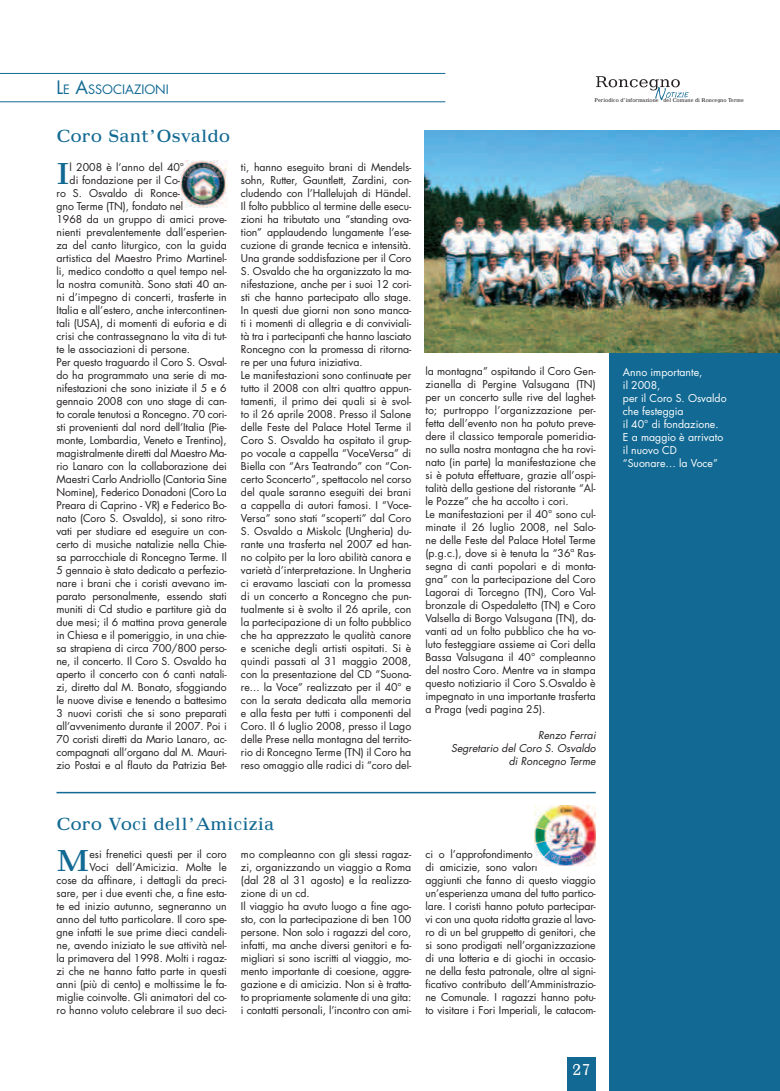
<style>
.page{position:relative;width:780px;height:1091px;background:#fff}
.page>*{position:absolute;margin:0;border:0;box-sizing:border-box;transform-origin:0 0}
.t1{font:27.6px "Maximus";color:#126993;scale:.85 1}
.t2{font:16px "Maximus";color:#126993;scale:.85 1}
.t3{font:14px "Maximus";color:#fff;scale:.8 1}
.t4{font:12.6px "Futura";color:#126993}
.t5{font:10.5px/13px "Futura";color:#231f20}
.t6{font:10.5px/13px "Futura";color:#fff}
.t7{font:italic 10.5px/13px "Futura";color:#231f20;text-align:right}
.t8{font:5px "Maximus";color:#231f20;scale:.75 1}
.s1{font-size:18px}
</style>
<div class="page">
<div style="left:567px;top:1057px;width:28px;height:34px;background:#126993"></div>
<svg style="left:655px;top:91px;width:33px;height:9px"></svg>
<img style="left:596px;top:76px;width:84px;height:15px">
<hr style="left:0;top:73px;width:445px;height:1px;background:#126993">
<hr style="left:0;top:102px;width:445px;height:1px;background:#126993">
<img style="left:179px;top:161px;width:48px;height:47px">
<div style="left:609px;top:130px;width:170px;height:961px;background:#126993"></div>
<img style="left:424px;top:130px;width:355px;height:222px">
<hr style="left:56px;top:792px;width:539px;height:1px;background:#126993">
<img style="left:534px;top:805px;width:61px;height:61px">
<p class="t4" style="left:56px;top:84px;width:114px"><span class="s1">L</span>E <span class="s1">A</span>SSOCIAZIONI</p>
<h2 class="t2" style="left:56px;top:130px;width:206px">Coro Sant’Osvaldo</h2>
<h1 class="t1" style="left:56px;top:163px;width:17px">I</h1>
<p class="t5" style="left:70px;top:162px;width:116px">l 2008 è l’anno del 40°</p>
<p class="t5" style="left:70px;top:175px;width:112px">di fondazione per il Co-</p>
<p class="t5" style="left:56px;top:188px;width:125px">ro S. Osvaldo di Ronce-</p>
<p class="t5" style="left:56px;top:201px;width:128px">gno Terme (TN), fondato nel</p>
<p class="t5" style="left:56px;top:214px;width:172px">1968 da un gruppo di amici prove-</p>
<p class="t5" style="left:56px;top:227px;width:172px">nienti prevalentemente dall’esperien-</p>
<p class="t5" style="left:56px;top:240px;width:172px">za del canto liturgico, con la guida</p>
<p class="t5" style="left:56px;top:253px;width:172px">artistica del Maestro Primo Martinel-</p>
<p class="t5" style="left:56px;top:266px;width:172px">li, medico condotto a quel tempo nel-</p>
<p class="t5" style="left:56px;top:279px;width:172px">la nostra comunità. Sono stati 40 an-</p>
<p class="t5" style="left:56px;top:292px;width:172px">ni d’impegno di concerti, trasferte in</p>
<p class="t5" style="left:56px;top:305px;width:172px">Italia e all’estero, anche intercontinen-</p>
<p class="t5" style="left:56px;top:318px;width:172px">tali (USA), di momenti di euforia e di</p>
<p class="t5" style="left:56px;top:331px;width:172px">crisi che contrassegnano la vita di tut-</p>
<p class="t5" style="left:56px;top:344px;width:135px">te le associazioni di persone.</p>
<p class="t5" style="left:56px;top:357px;width:172px">Per questo traguardo il Coro S. Osval-</p>
<p class="t5" style="left:56px;top:370px;width:172px">do ha programmato una serie di ma-</p>
<p class="t5" style="left:56px;top:383px;width:172px">nifestazioni che sono iniziate il 5 e 6</p>
<p class="t5" style="left:56px;top:396px;width:172px">gennaio 2008 con uno stage di can-</p>
<p class="t5" style="left:56px;top:409px;width:172px">to corale tenutosi a Roncegno. 70 cori-</p>
<p class="t5" style="left:56px;top:422px;width:172px">sti provenienti dal nord dell’Italia (Pie-</p>
<p class="t5" style="left:56px;top:435px;width:172px">monte, Lombardia, Veneto e Trentino),</p>
<p class="t5" style="left:56px;top:448px;width:172px">magistralmente diretti dal Maestro Ma-</p>
<p class="t5" style="left:56px;top:461px;width:172px">rio Lanaro con la collaborazione dei</p>
<p class="t5" style="left:56px;top:474px;width:172px">Maestri Carlo Andriollo (Cantoria Sine</p>
<p class="t5" style="left:56px;top:487px;width:172px">Nomine), Federico Donadoni (Coro La</p>
<p class="t5" style="left:56px;top:500px;width:172px">Preara di Caprino - VR) e Federico Bo-</p>
<p class="t5" style="left:56px;top:513px;width:172px">nato (Coro S. Osvaldo), si sono ritro-</p>
<p class="t5" style="left:56px;top:526px;width:172px">vati per studiare ed eseguire un con-</p>
<p class="t5" style="left:56px;top:539px;width:172px">certo di musiche natalizie nella Chie-</p>
<p class="t5" style="left:56px;top:552px;width:172px">sa parrocchiale di Roncegno Terme. Il</p>
<p class="t5" style="left:56px;top:565px;width:172px">5 gennaio è stato dedicato a perfezio-</p>
<p class="t5" style="left:56px;top:578px;width:172px">nare i brani che i coristi avevano im-</p>
<p class="t5" style="left:56px;top:591px;width:172px">parato personalmente, essendo stati</p>
<p class="t5" style="left:56px;top:604px;width:172px">muniti di Cd studio e partiture già da</p>
<p class="t5" style="left:56px;top:617px;width:172px">due mesi; il 6 mattina prova generale</p>
<p class="t5" style="left:56px;top:630px;width:172px">in Chiesa e il pomeriggio, in una chie-</p>
<p class="t5" style="left:56px;top:643px;width:172px">sa strapiena di circa 700/800 perso-</p>
<p class="t5" style="left:56px;top:656px;width:172px">ne, il concerto. Il Coro S. Osvaldo ha</p>
<p class="t5" style="left:56px;top:669px;width:172px">aperto il concerto con 6 canti natali-</p>
<p class="t5" style="left:56px;top:682px;width:172px">zi, diretto dal M. Bonato, sfoggiando</p>
<p class="t5" style="left:56px;top:695px;width:172px">le nuove divise e tenendo a battesimo</p>
<p class="t5" style="left:56px;top:708px;width:172px">3 nuovi coristi che si sono preparati</p>
<p class="t5" style="left:56px;top:721px;width:172px">all’avvenimento durante il 2007. Poi i</p>
<p class="t5" style="left:56px;top:734px;width:172px">70 coristi diretti da Mario Lanaro, ac-</p>
<p class="t5" style="left:56px;top:747px;width:172px">compagnati all’organo dal M. Mauri-</p>
<p class="t5" style="left:56px;top:760px;width:172px">zio Postai e al flauto da Patrizia Bet-</p>
<p class="t5" style="left:241px;top:162px;width:172px">ti, hanno eseguito brani di Mendels&shy;sohn, Rutter, Gauntlett, Zardini, con&shy;cludendo con l’Hallelujah di Händel.<br>Il folto pubblico al termine delle esecu&shy;zioni ha tributato una “standing ova&shy;tion” applaudendo lungamente l’ese&shy;cuzione di grande tecnica e intensità.<br>Una grande soddisfazione per il Coro S. Osvaldo che ha organizzato la ma&shy;nifestazione, anche per i suoi 12 cori&shy;sti che hanno partecipato allo stage.<br>In questi due giorni non sono manca&shy;ti i momenti di allegria e di conviviali&shy;tà tra i partecipanti che hanno lasciato Roncegno con la promessa di ritorna&shy;re per una futura iniziativa.<br>Le manifestazioni sono continuate per tutto il 2008 con altri quattro appun&shy;tamenti, il primo dei quali si è svol&shy;to il 26 aprile 2008. Presso il Salone delle Feste del Palace Hotel Terme il Coro S. Osvaldo ha ospitato il grup&shy;po vocale a cappella “VoceVersa” di Biella con “Ars Teatrando” con “Con&shy;certo Sconcerto”, spettacolo nel corso del quale saranno eseguiti dei brani a cappella di autori famosi. I “Voce-Versa” sono stati “scoperti” dal Coro S. Osvaldo a Miskolc (Ungheria) du&shy;rante una trasferta nel 2007 ed han&shy;no colpito per la loro abilità canora e varietà d’interpretazione. In Ungheria ci eravamo lasciati con la promessa di un concerto a Roncegno che pun&shy;tualmente si è svolto il 26 aprile, con la partecipazione di un folto pubblico che ha apprezzato le qualità canore e sceniche degli artisti ospitati. Si è quindi passati al 31 maggio 2008, con la presentazione del CD “Suona&shy;re... la Voce” realizzato per il 40° e con la serata dedicata alla memoria e alla festa per tutti i componenti del Coro. Il 6 luglio 2008, presso il Lago delle Prese nella montagna del territo&shy;rio di Roncegno Terme (TN) il Coro ha reso omaggio alle radici di “coro del-</p>
<p class="t8" style="left:594px;top:98px;width:200px">Periodico d’informazione del Comune di Roncegno Terme</p>
<p class="t5" style="left:425px;top:365px;width:172px">la montagna” ospitando il Coro Gen&shy;zianella di Pergine Valsugana (TN) per un concerto sulle rive del laghet&shy;to; purtroppo l’organizzazione per&shy;fetta dell’evento non ha potuto preve&shy;dere il classico temporale pomeridia&shy;no sulla nostra montagna che ha rovi&shy;nato (in parte) la manifestazione che si è potuta effettuare, grazie all’ospi&shy;talità della gestione del ristorante “Al&shy;le Pozze” che ha accolto i cori.<br>Le manifestazioni per il 40° sono cul&shy;minate il 26 luglio 2008, nel Salo&shy;ne delle Feste del Palace Hotel Terme (p.g.c.), dove si è tenuta la “36ª Ras&shy;segna di canti popolari e di monta&shy;gna” con la partecipazione del Coro Lagorai di Torcegno (TN), Coro Val&shy;bronzale di Ospedaletto (TN) e Coro Valsella di Borgo Valsugana (TN), da&shy;vanti ad un folto pubblico che ha vo&shy;luto festeggiare assieme ai Cori della Bassa Valsugana il 40° compleanno del nostro Coro. Mentre va in stampa questo notiziario il Coro S.Osvaldo è impegnato in una importante trasferta a Praga (vedi pagina 25).</p>
<p class="t7" style="left:451px;top:729px;width:146px">Renzo Ferrai<br>Segretario del Coro S. Osvaldo di Roncegno Terme</p>
<p class="t6" style="left:622px;top:367px;width:105px">Anno importante,<br>il 2008,<br>per il Coro S. Osvaldo che festeggia<br>il 40° di fondazione.<br>E a maggio è arrivato il nuovo CD “Suonare… la Voce”</p>
<h2 class="t2" style="left:56px;top:817px;width:257px">Coro Voci dell’Amicizia</h2>
<p class="t5" style="left:56px;top:849px;width:172px;text-align:right">esi frenetici questi per il coro<br>Voci dell’Amicizia. Molte le<br>cose da affinare, i dettagli da preci&shy;sare, per i due eventi che, a fine esta&shy;te ed inizio autunno, segneranno un anno del tutto particolare. Il coro spe&shy;gne infatti le sue prime dieci candeli&shy;ne, avendo iniziato le sue attività nel&shy;la primavera del 1998. Molti i ragaz&shy;zi che ne hanno fatto parte in questi anni (più di cento) e moltissime le fa&shy;miglie coinvolte. Gli animatori del co&shy;ro hanno voluto celebrare il suo deci-</p>
<p class="t5" style="left:241px;top:849px;width:172px">mo compleanno con gli stessi ragaz&shy;zi, organizzando un viaggio a Roma (dal 28 al 31 agosto) e la realizza&shy;zione di un cd.<br>Il viaggio ha avuto luogo a fine ago&shy;sto, con la partecipazione di ben 100 persone. Non solo i ragazzi del coro, infatti, ma anche diversi genitori e fa&shy;migliari si sono iscritti al viaggio, mo&shy;mento importante di coesione, aggre&shy;gazione e di amicizia. Non si è tratta&shy;to propriamente solamente di una gita: i contatti personali, l’incontro con ami-</p>
<p class="t5" style="left:425px;top:849px;width:172px">ci o l’approfondimento<br>di amicizie, sono valori<br>aggiunti che fanno di questo viaggio un’esperienza umana del tutto partico&shy;lare. I coristi hanno potuto partecipar&shy;vi con una quota ridotta grazie al lavo&shy;ro di un bel gruppetto di genitori, che si sono prodigati nell’organizzazione di una lotteria e di giochi in occasio&shy;ne della festa patronale, oltre al signi&shy;ficativo contributo dell’Amministrazio&shy;ne Comunale. I ragazzi hanno potu&shy;to visitare i Fori Imperiali, le catacom-</p>
<h1 class="t1" style="left:56px;top:850px;width:40px">M</h1>
<h3 class="t3" style="left:571px;top:1064px;width:25px">27</h3>
</div>
